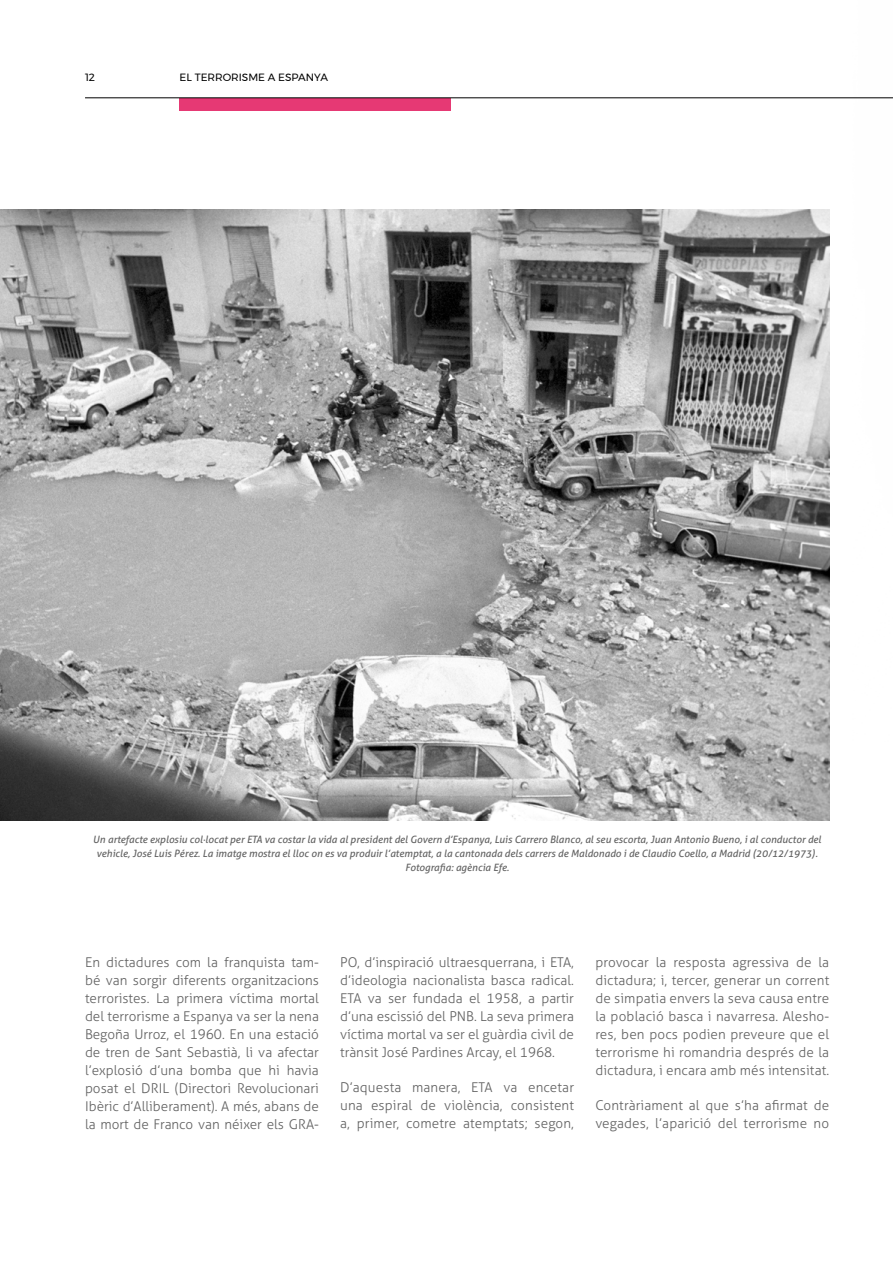
<style>
.page{position:relative;width:893px;height:1263px;background:#fff}
.page>*{position:absolute;margin:0;border:0;box-sizing:border-box;transform-origin:0 0}
.credit_text{font:300 13.5px/18px "Aller";letter-spacing:.01em;color:#626262;text-align:justify}
.t1{font:10.5px "Montserrat";color:#000}
.credit_text-2{font:italic 10.05px/14.1px "Aller";color:#626262;text-align:center}
</style>
<div class="page">
<img style="left:0;top:210px;width:829px;height:611px">
<div style="left:180px;top:98px;width:271px;height:13px;background:#e63974"></div>
<hr style="left:85px;top:97px;width:808px;height:1px;background:#000">
<p class="t1" style="left:85px;top:69px;width:11px">12</p>
<p class="t1" style="left:180px;top:70px;width:150px">EL TERRORISME A ESPANYA</p>
<p class="credit_text-2" style="left:93px;top:832px;width:730px">Un artefacte explosiu col·locat per ETA va costar la vida al president del Govern d’Espanya, Luis Carrero Blanco, al seu escorta, Juan Antonio Bueno, i al conductor del vehicle, José Luis Pérez. La imatge mostra el lloc on es va produir l’atemptat, a la cantonada dels carrers de Maldonado i de Claudio Coello, a Madrid (20/12/1973).<br>Fotografia: agència Efe.</p>
<p class="credit_text" style="left:85px;top:954px;width:235px">En dictadures com la franquista tam&shy;bé van sorgir diferents organitzacions terroristes. La primera víctima mortal del terrorisme a Espanya va ser la nena Begoña Urroz, el 1960. En una estació de tren de Sant Sebastià, li va afectar l’explosió d’una bomba que hi havia posat el DRIL (Directori Revolucionari Ibèric d’Alliberament). A més, abans de la mort de Franco van néixer els GRA-</p>
<p class="credit_text" style="left:340px;top:954px;width:235px">PO, d’inspiració ultraesquerrana, i ETA, d’ideologia nacionalista basca radical.<br>ETA va ser fundada el 1958, a partir d’una escissió del PNB. La seva primera víctima mortal va ser el guàrdia civil de trànsit José Pardines Arcay, el 1968.</p>
<p class="credit_text" style="left:340px;top:1079px;width:235px">D’aquesta manera, ETA va encetar una espiral de violència, consistent a, primer, cometre atemptats; segon,</p>
<p class="credit_text" style="left:595px;top:954px;width:235px">provocar la resposta agressiva de la dictadura; i, tercer, generar un corrent de simpatia envers la seva causa entre la població basca i navarresa. Alesho&shy;res, ben pocs podien preveure que el terrorisme hi romandria després de la dictadura, i encara amb més intensitat.</p>
<p class="credit_text" style="left:595px;top:1096px;width:235px">Contràriament al que s’ha afirmat de vegades, l’aparició del terrorisme no</p>
</div>
